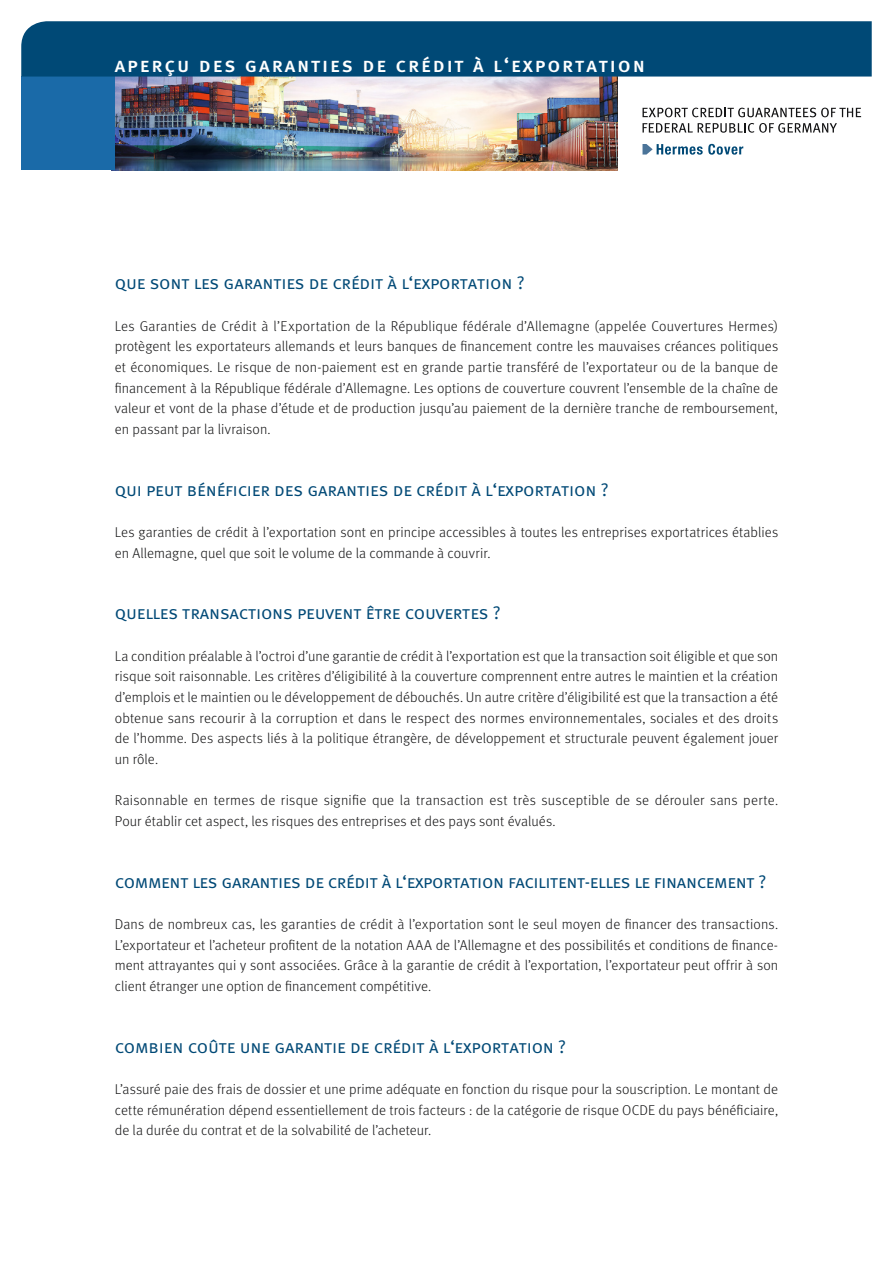
<style>
.page{position:relative;width:893px;height:1263px;background:#fff}
.page>*{position:absolute;margin:0;border:0;box-sizing:border-box;transform-origin:0 0}
.t1{font:20.7px "Meta Medium Caps";letter-spacing:.09em;color:#fff}
.t2{font:18.3px "Meta Normal Caps";letter-spacing:-.01em;color:#004976}
.t3{font:300 14.25px/20.5px "Meta";letter-spacing:.005em;color:#141415;text-align:justify}
</style>
<div class="page">
<img style="left:115px;top:77px;width:503px;height:93px">
<div style="left:21px;top:77px;width:94px;height:93px;background:#1a6aa8"></div>
<div style="left:21px;top:21px;width:851px;height:56px;background:#004976"></div>
<svg style="left:642px;top:144px;width:101px;height:11px"></svg>
<svg style="left:642px;top:108px;width:219px;height:9px"></svg>
<svg style="left:642px;top:123px;width:195px;height:10px"></svg>
<h1 class="t1" style="left:115px;top:53px;width:532px">aperçu des garanties de crédit à l‘exportation</h1>
<p class="t2" style="left:115px;top:272px;width:411px">que sont les garanties de crédit à l‘exportation ?</p>
<p class="t3" style="left:115px;top:315px;width:665px">Les Garanties de Crédit à l’Exportation de la République fédérale d’Allemagne (appelée Couvertures Hermes) protègent les exportateurs allemands et leurs banques de financement contre les mauvaises créances politiques et économiques. Le risque de non-paiement est en grande partie transféré de l’exportateur ou de la banque de financement à la République fédérale d’Allemagne. Les options de couverture couvrent l’ensemble de la chaîne de valeur et vont de la phase d’étude et de production jusqu’au paiement de la dernière tranche de remboursement, en passant par la livraison.</p>
<p class="t2" style="left:115px;top:479px;width:495px">qui peut bénéficier des garanties de crédit à l‘exportation ?</p>
<p class="t3" style="left:115px;top:522px;width:665px">Les garanties de crédit à l’exportation sont en principe accessibles à toutes les entreprises exportatrices établies en Allemagne, quel que soit le volume de la commande à couvrir.</p>
<p class="t2" style="left:115px;top:602px;width:387px">quelles transactions peuvent être couvertes ?</p>
<p class="t3" style="left:115px;top:645px;width:665px">La condition préalable à l’octroi d’une garantie de crédit à l’exportation est que la transaction soit éligible et que son risque soit raisonnable. Les critères d’éligibilité à la couverture comprennent entre autres le maintien et la création d’emplois et le maintien ou le développement de débouchés. Un autre critère d’éligibilité est que la transaction a été obtenue sans recourir à la corruption et dans le respect des normes environnementales, sociales et des droits de l’homme. Des aspects liés à la politique étrangère, de développement et structurale peuvent également jouer un rôle.</p>
<p class="t3" style="left:115px;top:790px;width:665px">Raisonnable en termes de risque signifie que la transaction est très susceptible de se dérouler sans perte.<br>Pour établir cet aspect, les risques des entreprises et des pays sont évalués.</p>
<p class="t2" style="left:115px;top:871px;width:653px">comment les garanties de crédit à l‘exportation facilitent-elles le financement ?</p>
<p class="t3" style="left:115px;top:913px;width:665px">Dans de nombreux cas, les garanties de crédit à l’exportation sont le seul moyen de financer des transactions.<br>L’exportateur et l’acheteur profitent de la notation AAA de l’Allemagne et des possibilités et conditions de finance&shy;ment attrayantes qui y sont associées. Grâce à la garantie de crédit à l’exportation, l’exportateur peut offrir à son client étranger une option de financement compétitive.</p>
<p class="t2" style="left:115px;top:1036px;width:453px">combien coûte une garantie de crédit à l‘exportation ?</p>
<p class="t3" style="left:115px;top:1078px;width:665px">L’assuré paie des frais de dossier et une prime adéquate en fonction du risque pour la souscription. Le montant de cette rémunération dépend essentiellement de trois facteurs : de la catégorie de risque OCDE du pays bénéficiaire, de la durée du contrat et de la solvabilité de l’acheteur.</p>
</div>
